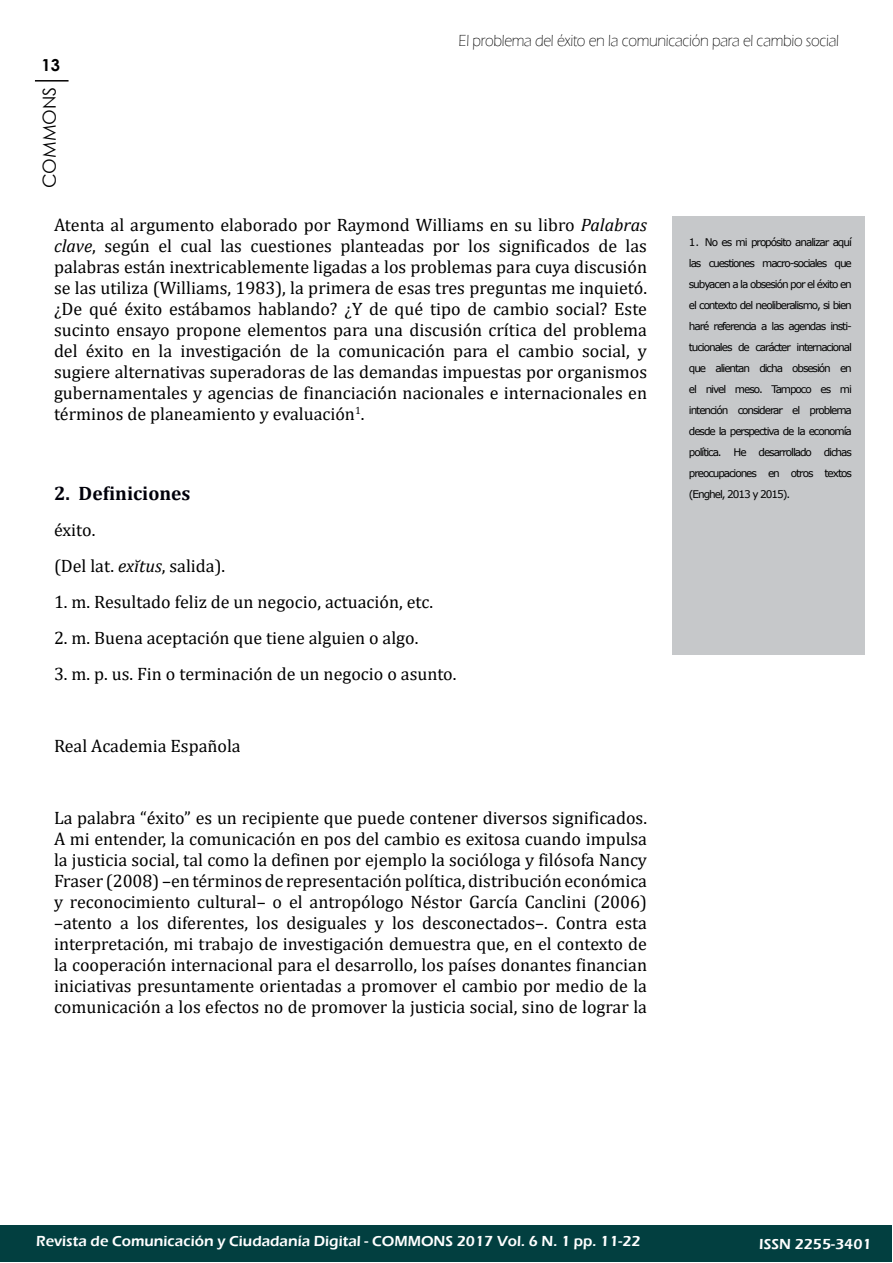
<style>
.page{position:relative;width:893px;height:1263px;background:#fff}
.page>*{position:absolute;margin:0;border:0;box-sizing:border-box;transform-origin:0 0}
.t1{font:700 19.5px "Cambria";color:#00000a}
.t2{font:18px/21px "Cambria";color:#000;text-align:justify}
.t3{font:18px "Century Gothic";color:#000}
.t4{font:300 16.5px "Eras ITC";letter-spacing:-.02em;color:#000;scale:.93 1}
.t5{font:700 16.5px "Century Gothic";color:#000}
.t6{font:600 15px "Eras ITC";color:#fff}
.t7{font:10.5px/21px "Verdana";letter-spacing:-.1em;color:#000;text-align:justify}
.s1{font-style:italic}
</style>
<div class="page">
<hr style="left:35px;top:80px;width:34px;height:2px;background:#020000">
<div style="left:1px;top:1225px;width:891px;height:37px;background:#023f40"></div>
<div style="left:672px;top:217px;width:193px;height:438px;background:#c6c8ca"></div>
<p class="t5" style="left:42px;top:52px;width:20px">13</p>
<p class="t3" style="left:37px;top:188px;width:103px;rotate:-90deg">COMMONS</p>
<p class="t4" style="left:459px;top:32px;width:410px">El problema del éxito en la comunicación para el cambio social</p>
<p class="t2" style="left:54px;top:214px;width:595px">Atenta al argumento elaborado por Raymond Williams en su libro <span class="s1">Palabras clave</span>, según el cual las cuestiones planteadas por los significados de las palabras están inextricablemente ligadas a los problemas para cuya discusión se las utiliza (Williams, 1983), la primera de esas tres preguntas me inquietó. ¿De qué éxito estábamos hablando? ¿Y de qué tipo de cambio social? Este sucinto ensayo propone elementos para una discusión crítica del problema del éxito en la investigación de la comunicación para el cambio social, y sugiere alternativas superadoras de las demandas impuestas por organismos gubernamentales y agencias de financiación nacionales e internacionales en términos de planeamiento y evaluación<sup>1</sup>.</p>
<p class="t1" style="left:54px;top:480px;width:138px">2. Definiciones</p>
<p class="t2" style="left:54px;top:512px;width:173px;line-height:36px">éxito.<br>(Del lat. <span class="s1">exĭtus</span>, salida).</p>
<p class="t2" style="left:54px;top:591px;width:381px">1. m. Resultado feliz de un negocio, actuación, etc.</p>
<p class="t2" style="left:54px;top:627px;width:366px">2. m. Buena aceptación que tiene alguien o algo.</p>
<p class="t2" style="left:54px;top:663px;width:404px">3. m. p. us. Fin o terminación de un negocio o asunto.</p>
<p class="t2" style="left:54px;top:735px;width:188px">Real Academia Española</p>
<p class="t2" style="left:54px;top:807px;width:595px">La palabra “éxito” es un recipiente que puede contener diversos significados.<br>A mi entender, la comunicación en pos del cambio es exitosa cuando impulsa la justicia social, tal como la definen por ejemplo la socióloga y filósofa Nancy Fraser (2008) –en términos de representación política, distribución económica y reconocimiento cultural– o el antropólogo Néstor García Canclini (2006) –atento a los diferentes, los desiguales y los desconectados–. Contra esta interpretación, mi trabajo de investigación demuestra que, en el contexto de la cooperación internacional para el desarrollo, los países donantes financian iniciativas presuntamente orientadas a promover el cambio por medio de la comunicación a los efectos no de promover la justicia social, sino de lograr la</p>
<p class="t7" style="left:689px;top:232px;width:165px">1. No es mi propósito analizar aquí las cuestiones macro-sociales que subyacen a la obsesión por el éxito en el contexto del neoliberalismo, si bien haré referencia a las agendas insti&shy;tucionales de carácter internacional que alientan dicha obsesión en el nivel meso. Tampoco es mi intención considerar el problema desde la perspectiva de la economía política. He desarrollado dichas preocupaciones en otros textos (Enghel, 2013 y 2015).</p>
<p class="t6" style="left:36px;top:1232px;width:606px">Revista de Comunicación y Ciudadanía Digital - COMMONS 2017 Vol. 6 N. 1 pp. 11-22</p>
<p class="t6" style="left:759px;top:1235px;width:114px">ISSN 2255-3401</p>
</div>
